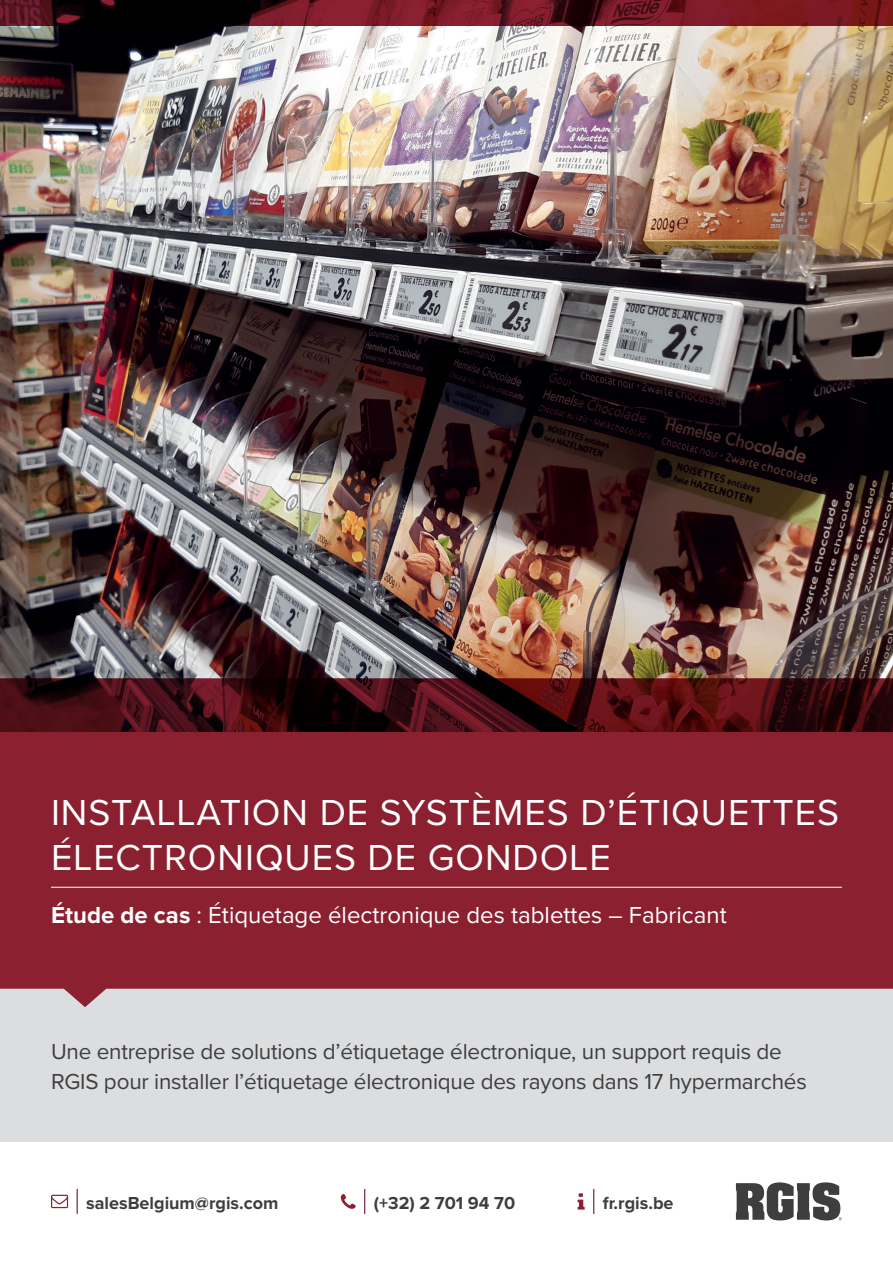
<style>
.page{position:relative;width:893px;height:1263px;background:#fff}
.page>*{position:absolute;margin:0;border:0;box-sizing:border-box;transform-origin:0 0}
.t1{font:37.5px/45px "Proxima Nova";letter-spacing:.025em;color:#fff}
.t2{font:24px "Proxima Nova";color:#fff}
.t3{font:22.5px/30px "Proxima Nova";letter-spacing:-.01em;color:#3e3e3f}
.t4{font:700 18px "Proxima Nova";color:#3e3e3f}
.s1{font-weight:700}
</style>
<div class="page">
<svg style="left:593px;top:1189px;width:1px;height:24px"></svg>
<svg style="left:578px;top:1193px;width:7px;height:16px"></svg>
<svg style="left:77px;top:1189px;width:1px;height:24px"></svg>
<svg style="left:51px;top:1195px;width:17px;height:13px"></svg>
<svg style="left:364px;top:1189px;width:1px;height:24px"></svg>
<svg style="left:341px;top:1194px;width:15px;height:15px"></svg>
<svg style="left:736px;top:1182px;width:106px;height:38px"></svg>
<div style="left:0;top:989px;width:893px;height:153px;background:#dcdddf"></div>
<svg style="left:0;top:731px;width:893px;height:276px;background:#902c3c"></svg>
<hr style="left:51px;top:887px;width:791px;height:1px;background:#fff">
<img style="left:0;top:26px;width:893px;height:705px">
<svg style="left:0;top:0;width:893px;height:26px;background:#59131c"></svg>
<h1 class="t1" style="left:51px;top:788px;width:790px">INSTALLATION DE SYSTÈMES D’ÉTIQUETTES<br>ÉLECTRONIQUES DE GONDOLE</h1>
<p class="t2" style="left:51px;top:897px;width:677px"><span class="s1">Étude de cas</span> : Étiquetage électronique des tablettes – Fabricant</p>
<p class="t3" style="left:51px;top:1036px;width:757px">Une entreprise de solutions d’étiquetage électronique, un support requis de<br>RGIS pour installer l’étiquetage électronique des rayons dans 17 hypermarchés</p>
<p class="t4" style="left:86px;top:1192px;width:194px">salesBelgium@rgis.com</p>
<p class="t4" style="left:374px;top:1192px;width:143px">(+32) 2 701 94 70</p>
<p class="t4" style="left:603px;top:1192px;width:72px">fr.rgis.be</p>
</div>
